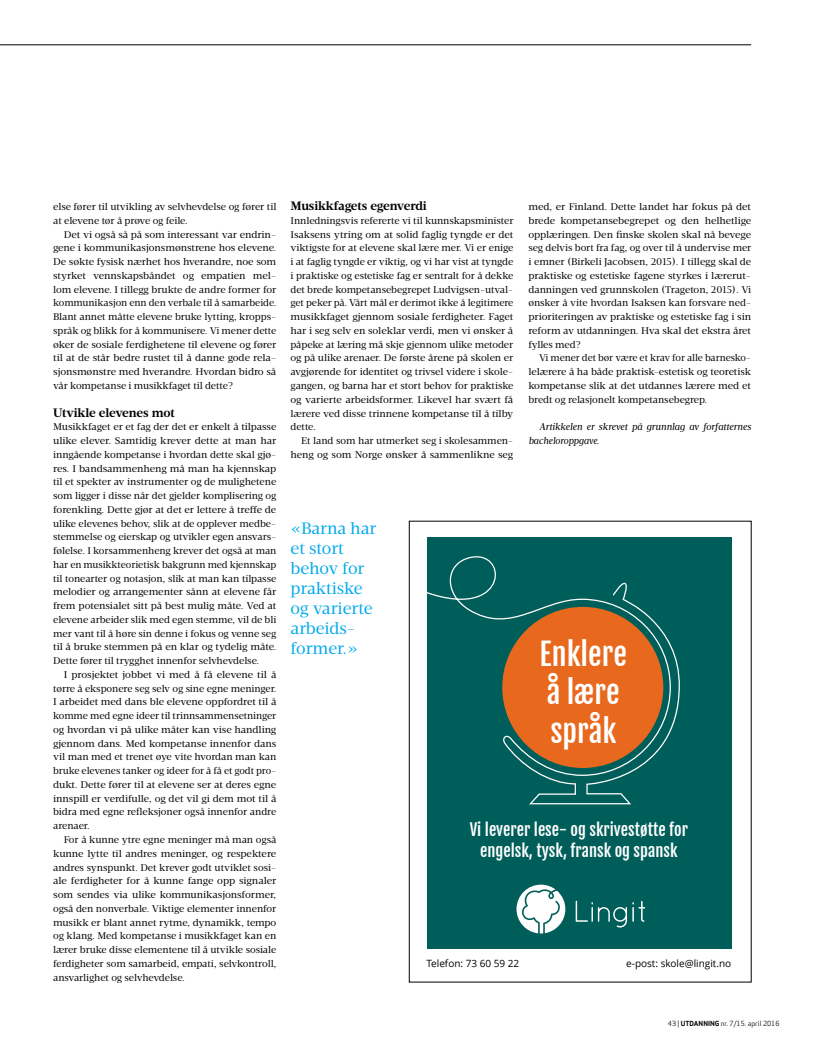
<style>
.page{position:relative;width:815px;height:1053px;background:#fff}
.page>*{position:absolute;margin:0;border:0;box-sizing:border-box;transform-origin:0 0}
.t1{font:30.12px/38.8px "Fjalla One";color:#fff}
.t2{font:16.88px/20px "Velino Text";letter-spacing:-.01em;color:#00a8ec}
.t3{font:16.25px/21.2px "Fjalla One";color:#fff;text-align:center}
.t4{font:700 12.5px "Velino Text";letter-spacing:-.01em;color:#000}
.t5{font:10px/13.8px "Velino Text";letter-spacing:-.01em;color:#000;text-align:justify}
.t6{font:italic 10px/13.8px "Velino Text";letter-spacing:-.005em;color:#000}
.t7{font:10px "Open Sans";color:#000}
.t8{font:6.88px "Apex Sans";color:#000}
.s1{font-weight:700}
</style>
<div class="page">
<hr style="left:0;top:45px;width:751px;height:1px;background:#000">
<div style="left:427px;top:537px;width:305px;height:411px;background:#005e5a"></div>
<svg style="left:427px;top:556px;width:253px;height:249px"></svg>
<div style="left:502px;top:607px;width:161px;height:161px;background:#e8691d;border-radius:50%"></div>
<svg style="left:576px;top:900px;width:69px;height:27px"></svg>
<svg style="left:516px;top:884px;width:49px;height:49px"></svg>
<p class="t5" style="left:53px;top:201px;width:225px">else fører til utvikling av selvhevdelse og fører til at elevene tør å prøve og feile.</p>
<p class="t5" style="left:53px;top:228px;width:225px;text-indent:11px">Det vi også så på som interessant var endrin&shy;gene i kommunikasjonsmønstrene hos elevene.<br>De søkte fysisk nærhet hos hverandre, noe som styrket vennskapsbåndet og empatien mel&shy;lom elevene. I tillegg brukte de andre former for kommunikasjon enn den verbale til å samarbeide.<br>Blant annet måtte elevene bruke lytting, kropps&shy;språk og blikk for å kommunisere. Vi mener dette øker de sosiale ferdighetene til elevene og fører til at de står bedre rustet til å danne gode rela&shy;sjonsmønstre med hverandre. Hvordan bidro så vår kompetanse i musikkfaget til dette?</p>
<p class="t4" style="left:53px;top:407px;width:123px">Utvikle elevenes mot</p>
<p class="t5" style="left:53px;top:421px;width:225px">Musikkfaget er et fag der det er enkelt å tilpasse ulike elever. Samtidig krever dette at man har inngående kompetanse i hvordan dette skal gjø&shy;res. I bandsammenheng må man ha kjennskap til et spekter av instrumenter og de mulighetene som ligger i disse når det gjelder komplisering og forenkling. Dette gjør at det er lettere å treffe de ulike elevenes behov, slik at de opplever medbe&shy;stemmelse og eierskap og utvikler egen ansvars&shy;følelse. I korsammenheng krever det også at man har en musikkteorietisk bakgrunn med kjennskap til tonearter og notasjon, slik at man kan tilpasse melodier og arrangementer sånn at elevene får frem potensialet sitt på best mulig måte. Ved at elevene arbeider slik med egen stemme, vil de bli mer vant til å høre sin denne i fokus og venne seg til å bruke stemmen på en klar og tydelig måte.<br>Dette fører til trygghet innenfor selvhevdelse.</p>
<p class="t5" style="left:53px;top:668px;width:225px;text-indent:11px">I prosjektet jobbet vi med å få elevene til å tørre å eksponere seg selv og sine egne meninger.<br>I arbeidet med dans ble elevene oppfordret til å komme med egne ideer til trinnsammensetninger og hvordan vi på ulike måter kan vise handling gjennom dans. Med kompetanse innenfor dans vil man med et trenet øye vite hvordan man kan bruke elevenes tanker og ideer for å få et godt pro&shy;dukt. Dette fører til at elevene ser at deres egne innspill er verdifulle, og det vil gi dem mot til å bidra med egne refleksjoner også innenfor andre arenaer.</p>
<p class="t5" style="left:53px;top:833px;width:225px;text-indent:11px">For å kunne ytre egne meninger må man også kunne lytte til andres meninger, og respektere andres synspunkt. Det krever godt utviklet sosi&shy;ale ferdigheter for å kunne fange opp signaler som sendes via ulike kommunikasjonsformer, også den nonverbale. Viktige elementer innenfor musikk er blant annet rytme, dynamikk, tempo og klang. Med kompetanse i musikkfaget kan en lærer bruke disse elementene til å utvikle sosiale ferdigheter som samarbeid, empati, selvkontroll, ansvarlighet og selvhevdelse.</p>
<p class="t4" style="left:291px;top:201px;width:138px">Musikkfagets egenverdi</p>
<p class="t5" style="left:291px;top:215px;width:224px">Innledningsvis refererte vi til kunnskapsminister Isaksens ytring om at solid faglig tyngde er det viktigste for at elevene skal lære mer. Vi er enige i at faglig tyngde er viktig, og vi har vist at tyngde i praktiske og estetiske fag er sentralt for å dekke det brede kompetansebegrepet Ludvigsen-utval&shy;get peker på. Vårt mål er derimot ikke å legitimere musikkfaget gjennom sosiale ferdigheter. Faget har i seg selv en soleklar verdi, men vi ønsker å påpeke at læring må skje gjennom ulike metoder og på ulike arenaer. De første årene på skolen er avgjørende for identitet og trivsel videre i skole&shy;gangen, og barna har et stort behov for praktiske og varierte arbeidsformer. Likevel har svært få lærere ved disse trinnene kompetanse til å tilby dette.</p>
<p class="t5" style="left:291px;top:435px;width:224px;text-align:right">Et land som har utmerket seg i skolesammen&shy;heng og som Norge ønsker å sammenlikne seg</p>
<p class="t5" style="left:528px;top:201px;width:225px">med, er Finland. Dette landet har fokus på det brede kompetansebegrepet og den helhetlige opplæringen. Den finske skolen skal nå bevege seg delvis bort fra fag, og over til å undervise mer i emner (Birkeli Jacobsen, 2015). I tillegg skal de praktiske og estetiske fagene styrkes i lærerut&shy;danningen ved grunnskolen (Trageton, 2015). Vi ønsker å vite hvordan Isaksen kan forsvare ned&shy;prioriteringen av praktiske og estetiske fag i sin reform av utdanningen. Hva skal det ekstra året fylles med?</p>
<p class="t5" style="left:528px;top:352px;width:224px;text-indent:11px">Vi mener det bør være et krav for alle barnesko&shy;lelærere å ha både praktisk-estetisk og teoretisk kompetanse slik at det utdannes lærere med et bredt og relasjonelt kompetansebegrep.</p>
<p class="t6" style="left:528px;top:421px;width:224px;text-indent:11px">Artikkelen er skrevet på grunnlag av forfatternes bacheloroppgave.</p>
<h2 class="t2" style="left:291px;top:520px;width:87px">«Barna har et stort behov for praktiske og varierte arbeids&shy;former.»</h2>
<h1 class="t1" style="left:539px;top:634px;width:89px">Enklere å lære språk</h1>
<h3 class="t3" style="left:470px;top:819px;width:220px">Vi leverer lese- og skrivestøtte for engelsk, tysk, fransk og spansk</h3>
<p class="t7" style="left:426px;top:956px;width:94px">Telefon: 73 60 59 22</p>
<p class="t7" style="left:626px;top:956px;width:107px">e-post: skole@lingit.no</p>
<p class="t8" style="left:668px;top:1020px;width:113px">43 | <span class="s1">UTDANNING</span> nr. 7/15. april 2016</p>
</div>
